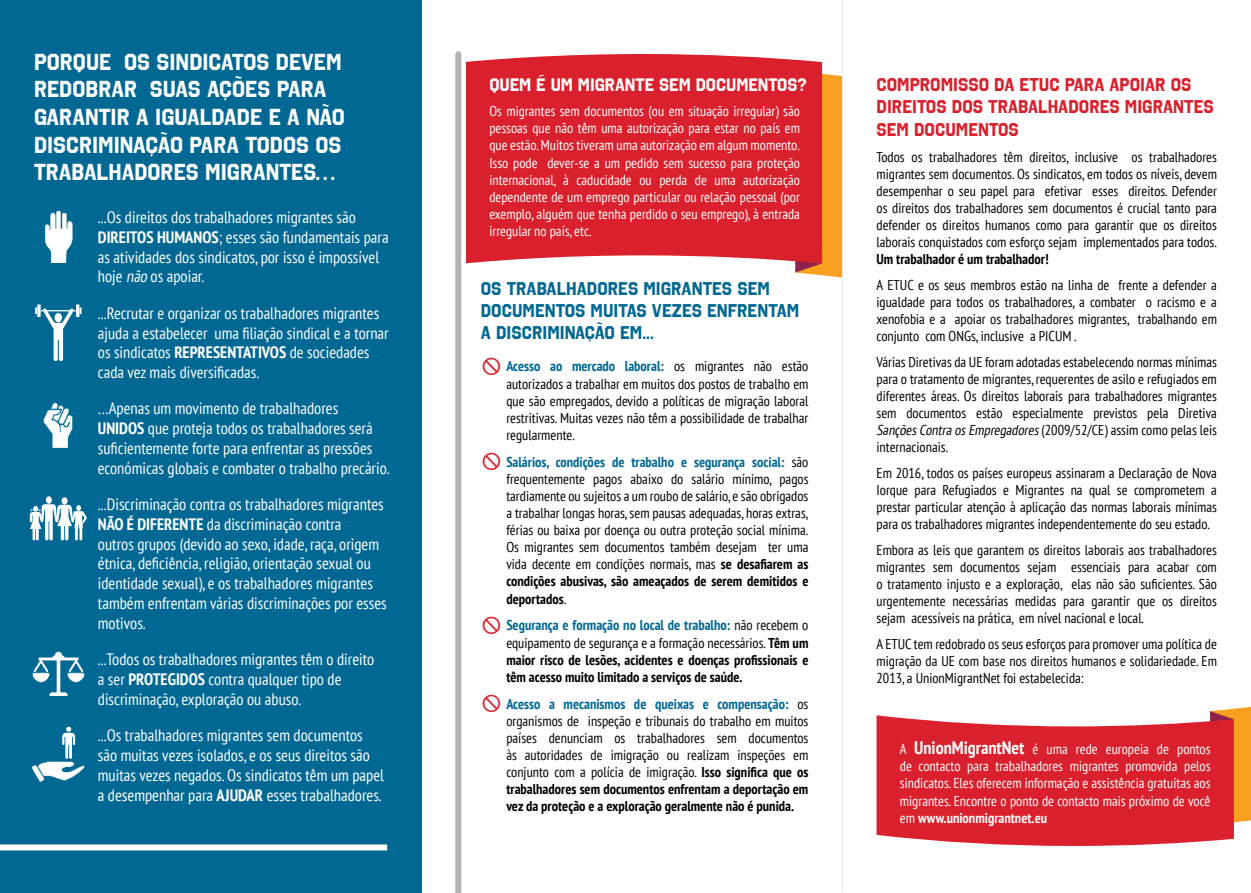
<style>
.page{position:relative;width:1251px;height:893px;background:#fff}
.page>*{position:absolute;margin:0;border:0;box-sizing:border-box;transform-origin:0 0}
.t1{font:700 23.1px/27.8px "Octin College Rg";color:#fff}
.t2{font:700 18.45px/22.2px "Octin College Rg";color:#006892}
.t3{font:700 18.45px/22.2px "Octin College Rg";color:#da202c}
.t4{font:700 18px "Octin College Rg";color:#fff}
.txt_bigger{font:condensed 16.5px/19.8px "PT Sans";color:#fff}
.txt{font:condensed 14.25px/17.1px "PT Sans";color:#000;text-align:justify}
.txt-2{font:condensed 14.25px/17.1px "PT Sans";color:#fff;text-align:justify}
.t5{font:700 condensed 14.25px/17.1px "PT Sans";color:#000;text-align:justify}
.s1{font-weight:700}
.s2{font-style:italic}
.s3{font-weight:700;color:#006892}
.s4{color:#006892}
.s5{font-weight:400}
.s6{font-weight:700;font-size:18px}
</style>
<div class="page">
<div style="left:466px;top:54px;width:329px;height:210px;background:#da202c"></div>
<div style="left:455px;top:54px;width:6px;height:839px;background:#b1b4b6"></div>
<div style="left:0;top:0;width:421px;height:893px;background:#006892"></div>
<svg style="left:1210px;top:707px;width:40px;height:118px;background:#f69f2f"></svg>
<svg style="left:876px;top:715px;width:357px;height:131px;background:#dd333e"></svg>
<div style="left:0;top:844px;width:387px;height:6px;background:#fff"></div>
<svg style="left:30px;top:496px;width:57px;height:44px"></svg>
<svg style="left:35px;top:304px;width:47px;height:57px"></svg>
<img style="left:32px;top:651px;width:52px;height:45px">
<img style="left:44px;top:403px;width:29px;height:44px">
<img style="left:31px;top:761px;width:54px;height:21px">
<svg style="left:62px;top:727px;width:13px;height:32px"></svg>
<img style="left:45px;top:211px;width:28px;height:52px">
<div style="left:48px;top:230px;width:21px;height:21px;background:#fff;border-radius:50%"></div>
<svg style="left:795px;top:0;width:48px;height:893px"></svg>
<h1 class="t1" style="left:34px;top:48px;width:312px">PORQUE OS SINDICATOS DEVEM<br>REDOBRAR SUAS AÇÕES PARA<br>GARANTIR A IGUALDADE E A NÃO<br>DISCRIMINAÇÃO PARA TODOS OS<br>TRABALHADORES MIGRANTES…</h1>
<p class="txt_bigger" style="left:98px;top:207px;width:292px">...Os direitos dos trabalhadores migrantes são <span class="s1">DIREITOS HUMANOS</span>; esses são fundamentais para as atividades dos sindicatos, por isso é impossível hoje <span class="s2">não</span> os apoiar.</p>
<p class="txt_bigger" style="left:98px;top:303px;width:292px">...Recrutar e organizar os trabalhadores migrantes ajuda a estabelecer uma filiação sindical e a tornar os sindicatos <span class="s1">REPRESENTATIVOS</span> de sociedades cada vez mais diversificadas.</p>
<p class="txt_bigger" style="left:98px;top:398px;width:293px">…Apenas um movimento de trabalhadores<br><span class="s1">UNIDOS</span> que proteja todos os trabalhadores será suficientemente forte para enfrentar as pressões económicas globais e combater o trabalho precário.</p>
<p class="txt_bigger" style="left:98px;top:494px;width:290px">...Discriminação contra os trabalhadores migrantes <span class="s1">NÃO É DIFERENTE</span> da discriminação contra<br>outros grupos (devido ao sexo, idade, raça, origem étnica, deficiência, religião, orientação sexual ou identidade sexual), e os trabalhadores migrantes também enfrentam várias discriminações por esses motivos.</p>
<p class="txt_bigger" style="left:98px;top:649px;width:278px">...Todos os trabalhadores migrantes têm o direito a ser <span class="s1">PROTEGIDOS</span> contra qualquer tipo de discriminação, exploração ou abuso.</p>
<p class="txt_bigger" style="left:98px;top:725px;width:287px">...Os trabalhadores migrantes sem documentos são muitas vezes isolados, e os seus direitos são muitas vezes negados. Os sindicatos têm um papel a desempenhar para <span class="s1">AJUDAR</span> esses trabalhadores.</p>
<h2 class="t4" style="left:489px;top:74px;width:319px">QUEM É UM MIGRANTE SEM DOCUMENTOS?</h2>
<p class="txt-2" style="left:489px;top:102px;width:312px">Os migrantes sem documentos (ou em situação irregular) são pessoas que não têm uma autorização para estar no país em que estão. Muitos tiveram uma autorização em algum momento.<br>Isso pode dever-se a um pedido sem sucesso para proteção internacional, à caducidade ou perda de uma autorização dependente de um emprego particular ou relação pessoal (por exemplo, alguém que tenha perdido o seu emprego), à entrada irregular no país, etc.</p>
<h2 class="t2" style="left:480px;top:277px;width:320px">OS TRABALHADORES MIGRANTES SEM<br>DOCUMENTOS MUITAS VEZES ENFRENTAM<br>A DISCRIMINAÇÃO EM...</h2>
<p class="txt" style="left:506px;top:358px;width:303px"><span class="s3">Acesso ao mercado laboral:</span> os migrantes não estão autorizados a trabalhar em muitos dos postos de trabalho em que são empregados, devido a políticas de migração laboral restritivas. Muitas vezes não têm a possibilidade de trabalhar regularmente.</p>
<p class="txt" style="left:506px;top:453px;width:303px"><span class="s3">Salários, condições de trabalho e segurança social:</span> são frequentemente pagos abaixo do salário mínimo, pagos tardiamente ou sujeitos a um roubo de salário, e são obrigados a trabalhar longas horas, sem pausas adequadas, horas extras, férias ou baixa por doença ou outra proteção social mínima.<br>Os migrantes sem documentos também desejam ter uma vida decente em condições normais, mas <span class="s1">se desafiarem as condições abusivas, são ameaçados de serem demitidos e deportados</span>.</p>
<p class="t5" style="left:506px;top:617px;width:303px"><span class="s4">Segurança e formação no local de trabalho:</span> <span class="s5">não recebem o equipamento de segurança e a formação necessários.</span> Têm um maior risco de lesões, acidentes e doenças profissionais e têm acesso muito limitado a serviços de saúde.</p>
<p class="txt" style="left:506px;top:695px;width:303px"><span class="s3">Acesso a mecanismos de queixas e compensação:</span> os organismos de inspeção e tribunais do trabalho em muitos países denunciam os trabalhadores sem documentos às autoridades de imigração ou realizam inspeções em conjunto com a polícia de imigração. <span class="s1">Isso significa que os trabalhadores sem documentos enfrentam a deportação em vez da proteção e a exploração geralmente não é punida.</span></p>
<h2 class="t3" style="left:876px;top:74px;width:338px">COMPROMISSO DA ETUC PARA APOIAR OS<br>DIREITOS DOS TRABALHADORES MIGRANTES<br>SEM DOCUMENTOS</h2>
<p class="txt" style="left:876px;top:148px;width:342px">Todos os trabalhadores têm direitos, inclusive os trabalhadores migrantes sem documentos. Os sindicatos, em todos os níveis, devem desempenhar o seu papel para efetivar esses direitos. Defender os direitos dos trabalhadores sem documentos é crucial tanto para defender os direitos humanos como para garantir que os direitos laborais conquistados com esforço sejam implementados para todos.<br><span class="s1">Um trabalhador é um trabalhador!</span></p>
<p class="txt" style="left:876px;top:276px;width:342px">A ETUC e os seus membros estão na linha de frente a defender a igualdade para todos os trabalhadores, a combater o racismo e a xenofobia e a apoiar os trabalhadores migrantes, trabalhando em conjunto com ONGs, inclusive a PICUM .</p>
<p class="txt" style="left:876px;top:353px;width:342px">Várias Diretivas da UE foram adotadas estabelecendo normas mínimas para o tratamento de migrantes, requerentes de asilo e refugiados em diferentes áreas. Os direitos laborais para trabalhadores migrantes sem documentos estão especialmente previstos pela Diretiva <span class="s2">SançõesContraosEmpregadores</span>(2009/52/CE) assim como pelas leis internacionais.</p>
<p class="txt" style="left:876px;top:464px;width:342px">Em 2016, todos os países europeus assinaram a Declaração de Nova Iorque para Refugiados e Migrantes na qual se comprometem a prestar particular atenção à aplicação das normas laborais mínimas para os trabalhadores migrantes independentemente do seu estado.</p>
<p class="txt" style="left:876px;top:541px;width:342px">Embora as leis que garantem os direitos laborais aos trabalhadores migrantes sem documentos sejam essenciais para acabar com o tratamento injusto e a exploração, elas não são suficientes. São urgentemente necessárias medidas para garantir que os direitos sejam acessíveis na prática, em nível nacional e local.</p>
<p class="txt" style="left:876px;top:635px;width:342px">A ETUC tem redobrado os seus esforços para promover uma política de migração da UE com base nos direitos humanos e solidariedade. Em 2013, a UnionMigrantNet foi estabelecida:</p>
<p class="txt-2" style="left:899px;top:740px;width:312px">A <span class="s6">UnionMigrantNet</span> é uma rede europeia de pontos de contacto para trabalhadores migrantes promovida pelos sindicatos. Eles oferecem informação e assistência gratuitas aos migrantes. Encontre o ponto de contacto mais próximo de você em <span class="s1">www.unionmigrantnet.eu</span></p>
</div>
